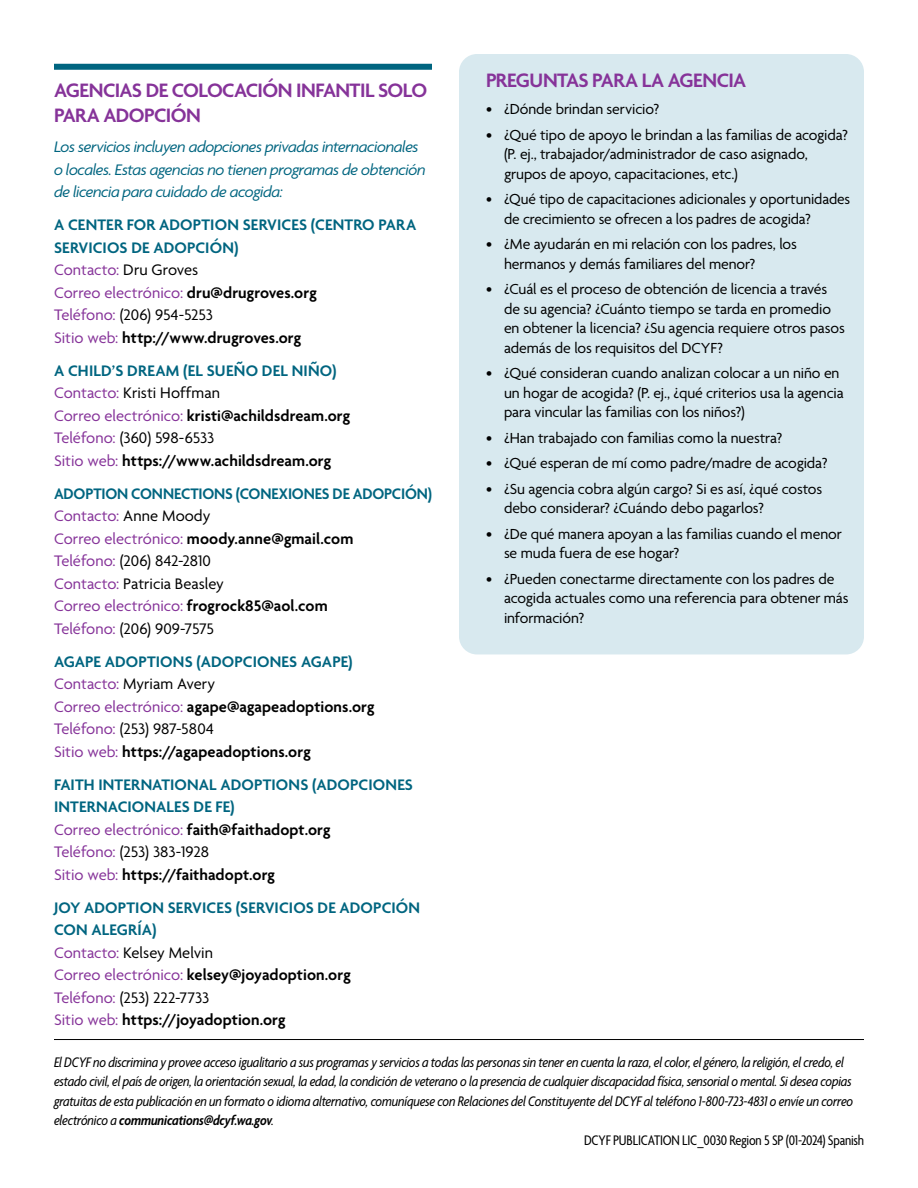
<style>
.page{position:relative;width:918px;height:1188px;background:#fff}
.page>*{position:absolute;margin:0;border:0;box-sizing:border-box;transform-origin:0 0}
.t1{font:600 21px/25.5px "Agenda";letter-spacing:-.03em;color:#863399}
.t2{font:600 16.5px/22.5px "Agenda";letter-spacing:.005em;color:#006580}
.t3{font:600 16.5px/22.5px "Agenda";letter-spacing:.005em;color:#000}
.t4{font:16.5px/22.5px "Agenda";color:#863399}
.t5{font:italic 16.5px/22.5px "Agenda";letter-spacing:-.03em;color:#006580}
.t6{font:15.75px/19.5px "Agenda";letter-spacing:-.005em;color:#000}
.t7{font:italic condensed 15px "Agenda";letter-spacing:-.015em;color:#000}
.t8{font:condensed 15px "Agenda";letter-spacing:-.015em;color:#000}
.t9{font:italic 600 condensed 15px "Agenda";letter-spacing:-.01em;color:#000}
.s1{font-weight:400;color:#863399}
.s2{font-weight:400;color:#000}
.s3{color:#000}
.s4{color:#006580}
.s5{font-weight:400}
.s6{font-weight:600;color:#006580}
.s7{font-weight:600;color:#000}
.s8{font-size:16.5px}
</style>
<div class="page">
<div style="left:459px;top:54px;width:405px;height:600px;background:#d8e9ef;border-radius:18px"></div>
<div style="left:54px;top:64px;width:378px;height:6px;background:#006580"></div>
<hr style="left:54px;top:1039px;width:810px;height:1px;background:#000">
<h1 class="t1" style="left:54px;top:79px;width:375px">AGENCIAS DE COLOCACIÓN INFANTIL SOLO<br>PARA ADOPCIÓN</h1>
<p class="t5" style="left:54px;top:136px;width:373px">Los servicios incluyen adopciones privadas internacionales o locales. Estas agencias no tienen programas de obtención de licencia para cuidado de acogida:</p>
<p class="t2" style="left:54px;top:215px;width:364px">A CENTER FOR ADOPTION SERVICES (CENTRO PARA<br>SERVICIOS DE ADOPCIÓN)<br><span class="s1">Contacto:</span> <span class="s2">Dru Groves<br></span><span class="s1">Correo electrónico:</span> <span class="s3">dru@drugroves.org<br></span><span class="s1">Teléfono:</span> <span class="s2">(206) 954-5253<br></span><span class="s1">Sitio web:</span> <span class="s3">http://www.drugroves.org</span></p>
<p class="t3" style="left:54px;top:360px;width:298px"><span class="s4">A CHILD’S DREAM (EL SUEÑO DEL NIÑO)<br></span><span class="s1">Contacto:</span> <span class="s5">Kristi Hoffman<br></span><span class="s1">Correo electrónico:</span> kristi@achildsdream.org <span class="s1">Teléfono:</span> <span class="s5">(360) 598-6533<br></span><span class="s1">Sitio web:</span> https://www.achildsdream.org</p>
<p class="t4" style="left:54px;top:483px;width:380px"><span class="s6">ADOPTION CONNECTIONS (CONEXIONES DE ADOPCIÓN)<br></span>Contacto: <span class="s3">Anne Moody<br></span>Correo electrónico: <span class="s7">moody.anne@gmail.com<br></span>Teléfono: <span class="s3">(206) 842-2810<br></span>Contacto: <span class="s3">Patricia Beasley<br></span>Correo electrónico: <span class="s7">frogrock85@aol.com<br></span>Teléfono: <span class="s3">(206) 909-7575</span></p>
<p class="t3" style="left:54px;top:651px;width:322px"><span class="s4">AGAPE ADOPTIONS (ADOPCIONES AGAPE)<br></span><span class="s1">Contacto:</span> <span class="s5">Myriam Avery<br></span><span class="s1">Correo electrónico:</span> agape@agapeadoptions.org <span class="s1">Teléfono:</span> <span class="s5">(253) 987-5804<br></span><span class="s1">Sitio web:</span> https://agapeadoptions.org</p>
<p class="t2" style="left:54px;top:774px;width:361px">FAITH INTERNATIONAL ADOPTIONS (ADOPCIONES INTERNACIONALES DE FE)<br><span class="s1">Correo electrónico:</span> <span class="s3">faith@faithadopt.org<br></span><span class="s1">Teléfono:</span> <span class="s2">(253) 383-1928<br></span><span class="s1">Sitio web:</span> <span class="s3">https://faithadopt.org</span></p>
<p class="t2" style="left:54px;top:897px;width:368px">JOY ADOPTION SERVICES (SERVICIOS DE ADOPCIÓN<br>CON ALEGRÍA)<br><span class="s1">Contacto:</span> <span class="s2">Kelsey Melvin<br></span><span class="s1">Correo electrónico:</span> <span class="s3">kelsey@joyadoption.org<br></span><span class="s1">Teléfono:</span> <span class="s2">(253) 222-7733<br></span><span class="s1">Sitio web:</span> <span class="s3">https://joyadoption.org</span></p>
<h1 class="t1" style="left:486px;top:69px;width:262px">PREGUNTAS PARA LA AGENCIA</h1>
<p class="t6" style="left:486px;top:100px;width:175px"><span class="s8">•</span> ¿Dónde brindan servicio?</p>
<p class="t6" style="left:504px;top:126px;width:346px;text-indent:-18px"><span class="s8">•</span> ¿Qué tipo de apoyo le brindan a las familias de acogida? (P. ej., trabajador/administrador de caso asignado, grupos de apoyo, capacitaciones, etc.)</p>
<p class="t6" style="left:504px;top:190px;width:348px;text-indent:-18px"><span class="s8">•</span> ¿Qué tipo de capacitaciones adicionales y oportunidades de crecimiento se ofrecen a los padres de acogida?</p>
<p class="t6" style="left:504px;top:235px;width:294px;text-indent:-18px"><span class="s8">•</span> ¿Me ayudarán en mi relación con los padres, los hermanos y demás familiares del menor?</p>
<p class="t6" style="left:504px;top:280px;width:342px;text-indent:-18px"><span class="s8">•</span> ¿Cuál es el proceso de obtención de licencia a través de su agencia? ¿Cuánto tiempo se tarda en promedio en obtener la licencia? ¿Su agencia requiere otros pasos además de los requisitos del DCYF?</p>
<p class="t6" style="left:504px;top:364px;width:341px;text-indent:-18px"><span class="s8">•</span> ¿Qué consideran cuando analizan colocar a un niño en un hogar de acogida? (P. ej., ¿qué criterios usa la agencia para vincular las familias con los niños?)</p>
<p class="t6" style="left:486px;top:429px;width:298px"><span class="s8">•</span> ¿Han trabajado con familias como la nuestra?</p>
<p class="t6" style="left:486px;top:454px;width:343px"><span class="s8">•</span> ¿Qué esperan de mí como padre/madre de acogida?</p>
<p class="t6" style="left:504px;top:480px;width:320px;text-indent:-18px"><span class="s8">•</span> ¿Su agencia cobra algún cargo? Si es así, ¿qué costos debo considerar? ¿Cuándo debo pagarlos?</p>
<p class="t6" style="left:504px;top:525px;width:339px;text-indent:-18px"><span class="s8">•</span> ¿De qué manera apoyan a las familias cuando el menor se muda fuera de ese hogar?</p>
<p class="t6" style="left:504px;top:570px;width:346px;text-indent:-18px"><span class="s8">•</span> ¿Pueden conectarme directamente con los padres de acogida actuales como una referencia para obtener más información?</p>
<p class="t7" style="left:54px;top:1053px;width:792px">El DCYF no discrimina y provee acceso igualitario a sus programas y servicios a todas las personas sin tener en cuenta la raza, el color, el género, la religión, el credo, el</p>
<p class="t7" style="left:54px;top:1072px;width:799px">estado civil, el país de origen, la orientación sexual, la edad, la condición de veterano o la presencia de cualquier discapacidad física, sensorial o mental. Si desea copias</p>
<p class="t7" style="left:54px;top:1092px;width:801px">gratuitas de esta publicación en un formato o idioma alternativo, comuníquese con Relaciones del Constituyente del DCYF al teléfono 1-800-723-4831 o envíe un correo</p>
<p class="t9" style="left:54px;top:1113px;width:221px"><span class="s5">electrónico a</span> communications@dcyf.wa.gov<span class="s5">.</span></p>
<p class="t8" style="left:584px;top:1132px;width:281px">DCYF PUBLICATION LIC_0030 Region 5 SP (01-2024) Spanish</p>
</div>
